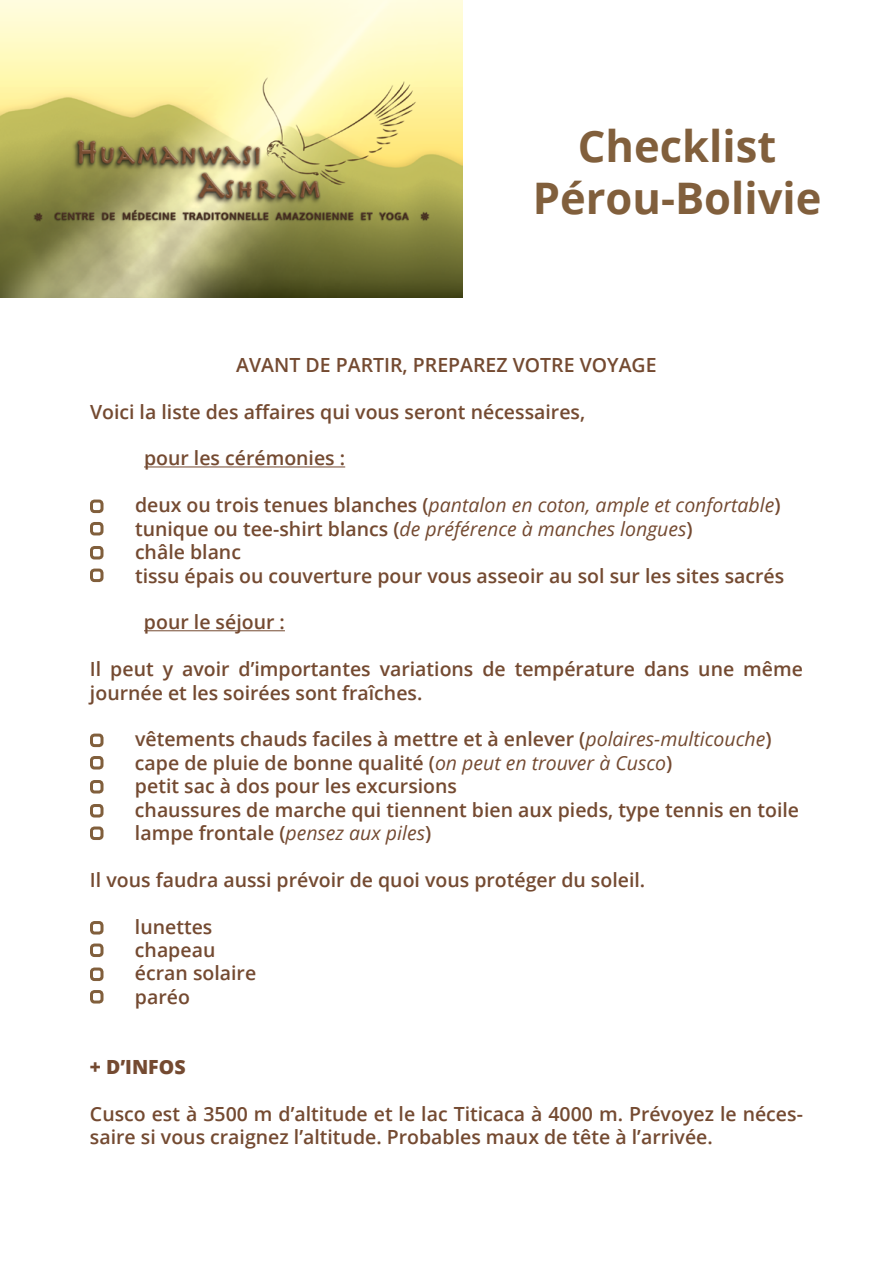
<style>
.page{position:relative;width:893px;height:1263px;background:#fff}
.page>*{position:absolute;margin:0;border:0;box-sizing:border-box;transform-origin:0 0}
.t1{font:700 43.5px/52.2px "Open Sans";color:#815f3c;text-align:center}
.t2{font:600 19.5px/23.4px "Open Sans";color:#744a31}
.t3{font:800 19.5px "Open Sans";color:#744a31}
.s1{font-weight:400;font-style:italic}
</style>
<div class="page">
<img style="left:0;top:0;width:462px;height:298px">
<hr style="left:144px;top:466px;width:201px;height:1px;background:#744a31">
<hr style="left:144px;top:630px;width:141px;height:1px;background:#744a31">
<div style="left:90px;top:500px;width:14px;height:13px;border:3px solid #815f3c;border-radius:3px"></div>
<div style="left:90px;top:522px;width:14px;height:13px;border:3px solid #815f3c;border-radius:3px"></div>
<div style="left:90px;top:546px;width:14px;height:13px;border:3px solid #815f3c;border-radius:3px"></div>
<div style="left:90px;top:569px;width:14px;height:13px;border:3px solid #815f3c;border-radius:3px"></div>
<div style="left:90px;top:734px;width:14px;height:13px;border:3px solid #815f3c;border-radius:3px"></div>
<div style="left:90px;top:756px;width:14px;height:13px;border:3px solid #815f3c;border-radius:3px"></div>
<div style="left:90px;top:780px;width:14px;height:13px;border:3px solid #815f3c;border-radius:3px"></div>
<div style="left:90px;top:804px;width:14px;height:13px;border:3px solid #815f3c;border-radius:3px"></div>
<div style="left:90px;top:826px;width:14px;height:14px;border:3px solid #815f3c;border-radius:3px"></div>
<div style="left:90px;top:921px;width:14px;height:13px;border:3px solid #815f3c;border-radius:3px"></div>
<div style="left:90px;top:943px;width:14px;height:14px;border:3px solid #815f3c;border-radius:3px"></div>
<div style="left:90px;top:967px;width:14px;height:14px;border:3px solid #815f3c;border-radius:3px"></div>
<div style="left:90px;top:990px;width:14px;height:13px;border:3px solid #815f3c;border-radius:3px"></div>
<h1 class="t1" style="left:533px;top:119px;width:290px">Checklist<br>Pérou-Bolivie</h1>
<p class="t2" style="left:236px;top:353px;width:422px">AVANT DE PARTIR, PREPAREZ VOTRE VOYAGE</p>
<p class="t2" style="left:90px;top:399px;width:497px">Voici la liste des affaires qui vous seront nécessaires,</p>
<p class="t2" style="left:144px;top:446px;width:203px">pour les cérémonies :</p>
<p class="t2" style="left:135px;top:493px;width:651px">deux ou trois tenues blanches (<span class="s1">pantalon en coton, ample et confortable</span>) tunique ou tee-shirt blancs (<span class="s1">de préférence à manches longues</span>)<br>châle blanc<br>tissu épais ou couverture pour vous asseoir au sol sur les sites sacrés</p>
<p class="t2" style="left:144px;top:610px;width:142px">pour le séjour :</p>
<p class="t2" style="left:90px;top:657px;width:714px">Il peut y avoir d’importantes variations de température dans une même journée et les soirées sont fraîches.</p>
<p class="t2" style="left:135px;top:727px;width:666px">vêtements chauds faciles à mettre et à enlever (<span class="s1">polaires-multicouche</span>) cape de pluie de bonne qualité (<span class="s1">on peut en trouver à Cusco</span>)<br>petit sac à dos pour les excursions<br>chaussures de marche qui tiennent bien aux pieds, type tennis en toile lampe frontale (<span class="s1">pensez aux piles</span>)</p>
<p class="t2" style="left:90px;top:867px;width:557px">Il vous faudra aussi prévoir de quoi vous protéger du soleil.</p>
<p class="t2" style="left:135px;top:914px;width:123px">lunettes chapeau écran solaire paréo</p>
<p class="t3" style="left:90px;top:1052px;width:97px">+ D’INFOS</p>
<p class="t2" style="left:90px;top:1101px;width:714px">Cusco est à 3500 m d’altitude et le lac Titicaca à 4000 m. Prévoyez le néces&shy;saire si vous craignez l’altitude. Probables maux de tête à l’arrivée.</p>
</div>
